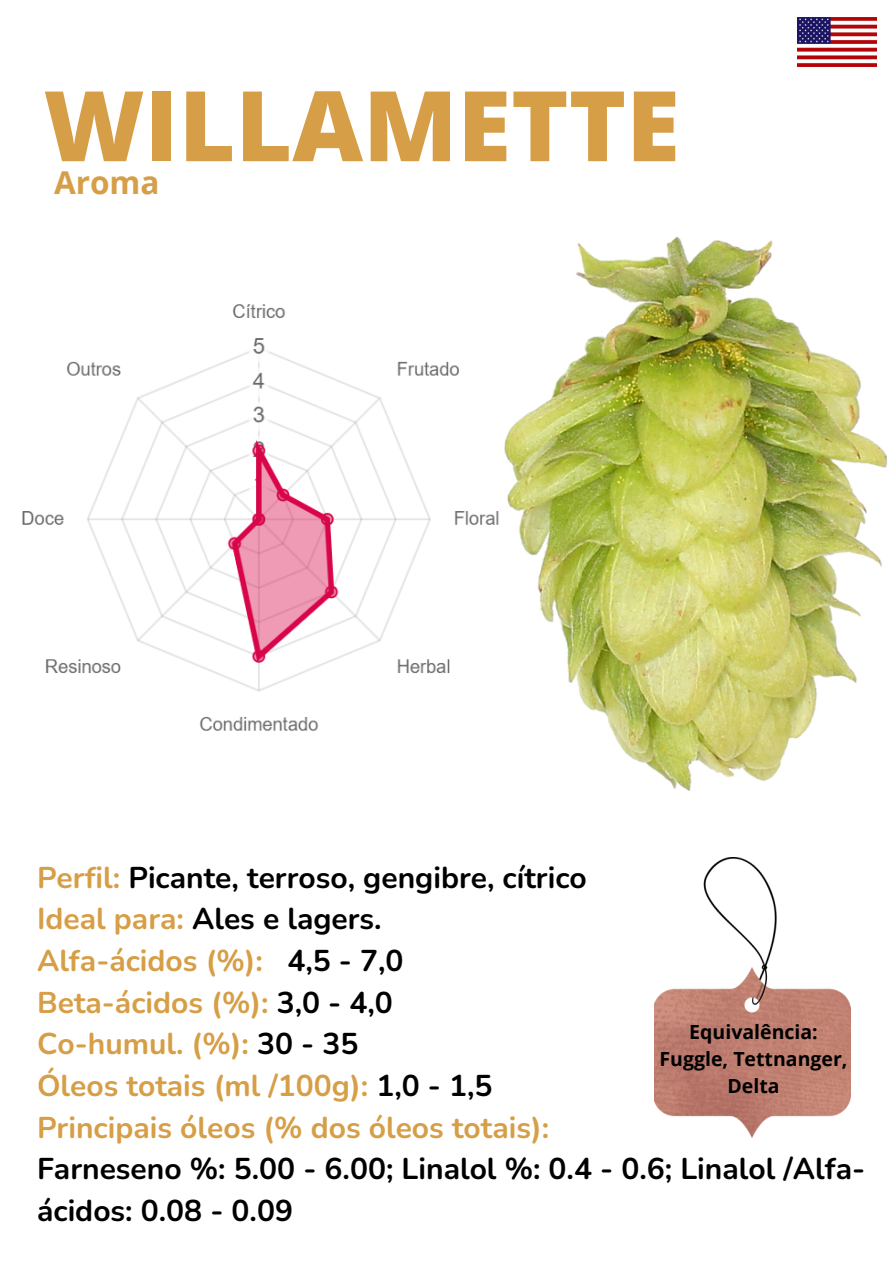
<style>
.page{position:relative;width:894px;height:1264px;background:#fff}
.page>*{position:absolute;margin:0;border:0;box-sizing:border-box;transform-origin:0 0}
.t1{font:800 97.5px "Open Sans";color:#d69e46}
.t2{font:700 31.5px "Open Sans";color:#d69e46}
.t3{font:700 30px/41.7px "Nunito";color:#000}
.t4{font:700 19.5px/27px "Open Sans";color:#000;text-align:center}
.s1{color:#d69e46}
</style>
<div class="page">
<img style="left:654px;top:857px;width:196px;height:279px">
<img style="left:797px;top:18px;width:79px;height:48px">
<img style="left:22px;top:304px;width:445px;height:427px">
<img style="left:467px;top:236px;width:420px;height:555px">
<h1 class="t1" style="left:43px;top:57px;width:637px">WILLAMETTE</h1>
<h2 class="t2" style="left:54px;top:160px;width:107px">Aroma</h2>
<p class="t3" style="left:37px;top:857px;width:829px"><span class="s1">Perfil:</span> Picante, terroso, gengibre, cítrico<br><span class="s1">Ideal para:</span> Ales e lagers.<br><span class="s1">Alfa-ácidos (%):</span> 4,5 - 7,0<br><span class="s1">Beta-ácidos (%):</span> 3,0 - 4,0<br><span class="s1">Co-humul. (%):</span> 30 - 35<br><span class="s1">Óleos totais (ml /100g):</span> 1,0 - 1,5<br><span class="s1">Principais óleos (% dos óleos totais):<br></span>Farneseno %: 5.00 - 6.00; Linalol %: 0.4 - 0.6; Linalol /Alfa&shy;ácidos: 0.08 - 0.09</p>
<p class="t4" style="left:689px;top:1017px;width:130px">Equivalência:</p>
<p class="t4" style="left:659px;top:1044px;width:189px">Fuggle, Tettnanger,<br>Delta</p>
</div>
